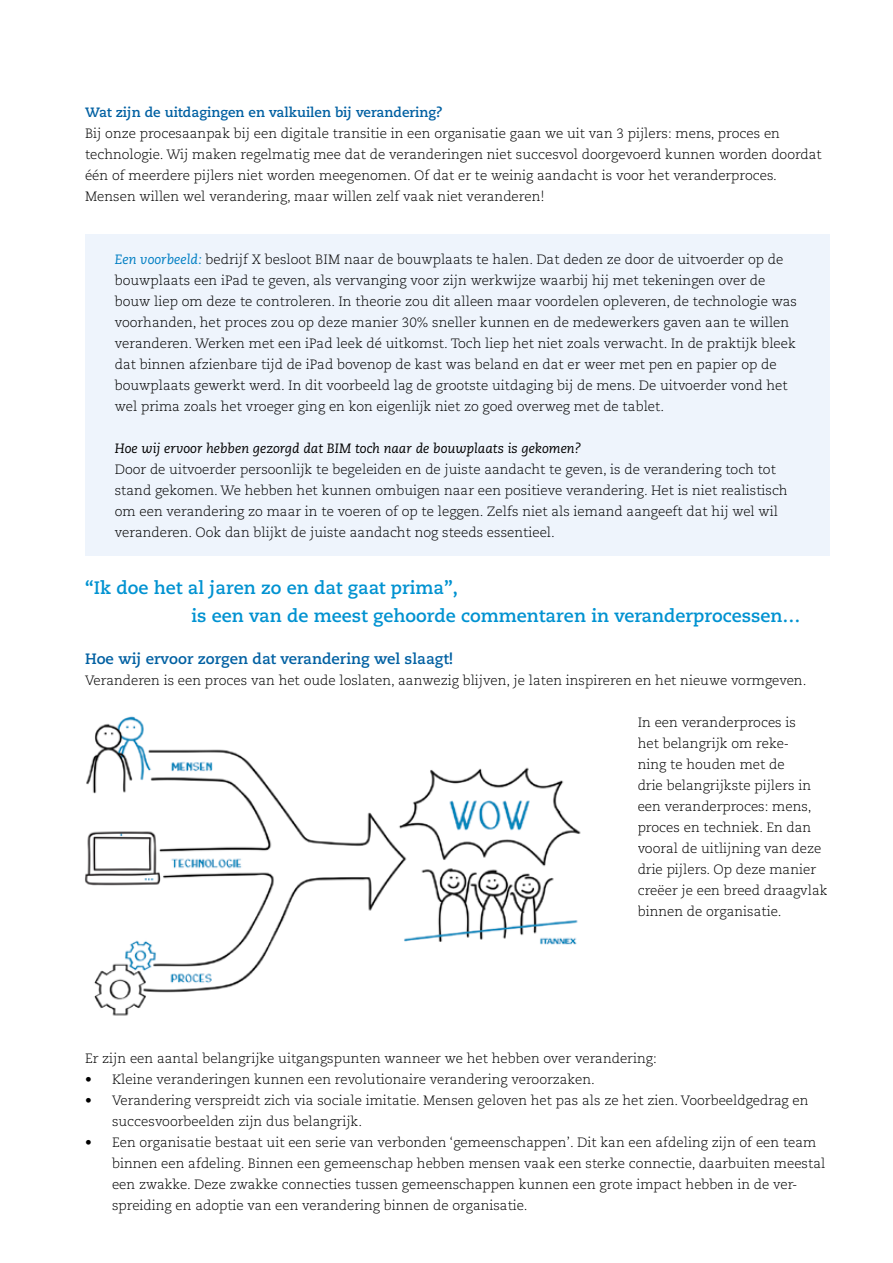
<style>
.page{position:relative;width:893px;height:1263px;background:#fff}
.page>*{position:absolute;margin:0;border:0;box-sizing:border-box;transform-origin:0 0}
.t1{font:700 18px/28.5px "Caecilia LT Std";color:#0092d1}
.t2{font:700 15px "Caecilia LT Std";color:#0060a2}
.t3{font:300 13.5px/21px "Caecilia LT Std";color:#000}
.t4{font:italic 13.5px "Caecilia LT Std";color:#000}
.t5{font:700 13.5px "Caecilia LT Std";color:#0060a2}
.s1{font-weight:400;font-style:italic;color:#007ec3}
</style>
<div class="page">
<div style="left:85px;top:234px;width:744px;height:321px;background:#eef4fc"></div>
<img style="left:85px;top:716px;width:496px;height:300px">
<p class="t5" style="left:85px;top:104px;width:359px">Wat zijn de uitdagingen en valkuilen bij verandering?</p>
<p class="t3" style="left:85px;top:123px;width:738px">Bij onze procesaanpak bij een digitale transitie in een organisatie gaan we uit van 3 pijlers: mens, proces en technologie. Wij maken regelmatig mee dat de veranderingen niet succesvol doorgevoerd kunnen worden doordat één of meerdere pijlers niet worden meegenomen. Of dat er te weinig aandacht is voor het veranderproces.<br>Mensen willen wel verandering, maar willen zelf vaak niet veranderen!</p>
<p class="t3" style="left:115px;top:249px;width:684px"><span class="s1">Een voorbeeld:</span> bedrijf X besloot BIM naar de bouwplaats te halen. Dat deden ze door de uitvoerder op de bouwplaats een iPad te geven, als vervanging voor zijn werkwijze waarbij hij met tekeningen over de bouw liep om deze te controleren. In theorie zou dit alleen maar voordelen opleveren, de technologie was voorhanden, het proces zou op deze manier 30% sneller kunnen en de medewerkers gaven aan te willen veranderen. Werken met een iPad leek dé uitkomst. Toch liep het niet zoals verwacht. In de praktijk bleek dat binnen afzienbare tijd de iPad bovenop de kast was beland en dat er weer met pen en papier op de bouwplaats gewerkt werd. In dit voorbeeld lag de grootste uitdaging bij de mens. De uitvoerder vond het wel prima zoals het vroeger ging en kon eigenlijk niet zo goed overweg met de tablet.</p>
<p class="t4" style="left:115px;top:440px;width:468px">Hoe wij ervoor hebben gezorgd dat BIM toch naar de bouwplaats is gekomen?</p>
<p class="t3" style="left:115px;top:459px;width:674px">Door de uitvoerder persoonlijk te begeleiden en de juiste aandacht te geven, is de verandering toch tot stand gekomen. We hebben het kunnen ombuigen naar een positieve verandering. Het is niet realistisch om een verandering zo maar in te voeren of op te leggen. Zelfs niet als iemand aangeeft dat hij wel wil veranderen. Ook dan blijkt de juiste aandacht nog steeds essentieel.</p>
<h1 class="t1" style="left:192px;top:573px;width:610px;text-indent:-107px">“Ik doe het al jaren zo en dat gaat prima”,<br>is een van de meest gehoorde commentaren in veranderprocessen…</h1>
<p class="t2" style="left:85px;top:650px;width:370px">Hoe wij ervoor zorgen dat verandering wel slaagt!</p>
<p class="t3" style="left:85px;top:670px;width:723px">Veranderen is een proces van het oude loslaten, aanwezig blijven, je laten inspireren en het nieuwe vormgeven.</p>
<p class="t3" style="left:638px;top:712px;width:191px">In een veranderproces is<br>het belangrijk om reke-<br>ning te houden met de<br>drie belangrijkste pijlers in een veranderproces: mens, proces en techniek. En dan vooral de uitlijning van deze drie pijlers. Op deze manier creëer je een breed draagvlak binnen de organisatie.</p>
<p class="t3" style="left:85px;top:1048px;width:573px">Er zijn een aantal belangrijke uitgangspunten wanneer we het hebben over verandering:</p>
<p class="t3" style="left:85px;top:1069px;width:511px">• Kleine veranderingen kunnen een revolutionaire verandering veroorzaken.</p>
<p class="t3" style="left:112px;top:1090px;width:698px;text-indent:-27px">• Verandering verspreidt zich via sociale imitatie. Mensen geloven het pas als ze het zien. Voorbeeldgedrag en succesvoorbeelden zijn dus belangrijk.</p>
<p class="t3" style="left:112px;top:1132px;width:715px;text-indent:-27px">• Een organisatie bestaat uit een serie van verbonden ‘gemeenschappen’. Dit kan een afdeling zijn of een team binnen een afdeling. Binnen een gemeenschap hebben mensen vaak een sterke connectie, daarbuiten meestal een zwakke. Deze zwakke connecties tussen gemeenschappen kunnen een grote impact hebben in de ver&shy;spreiding en adoptie van een verandering binnen de organisatie.</p>
</div>
